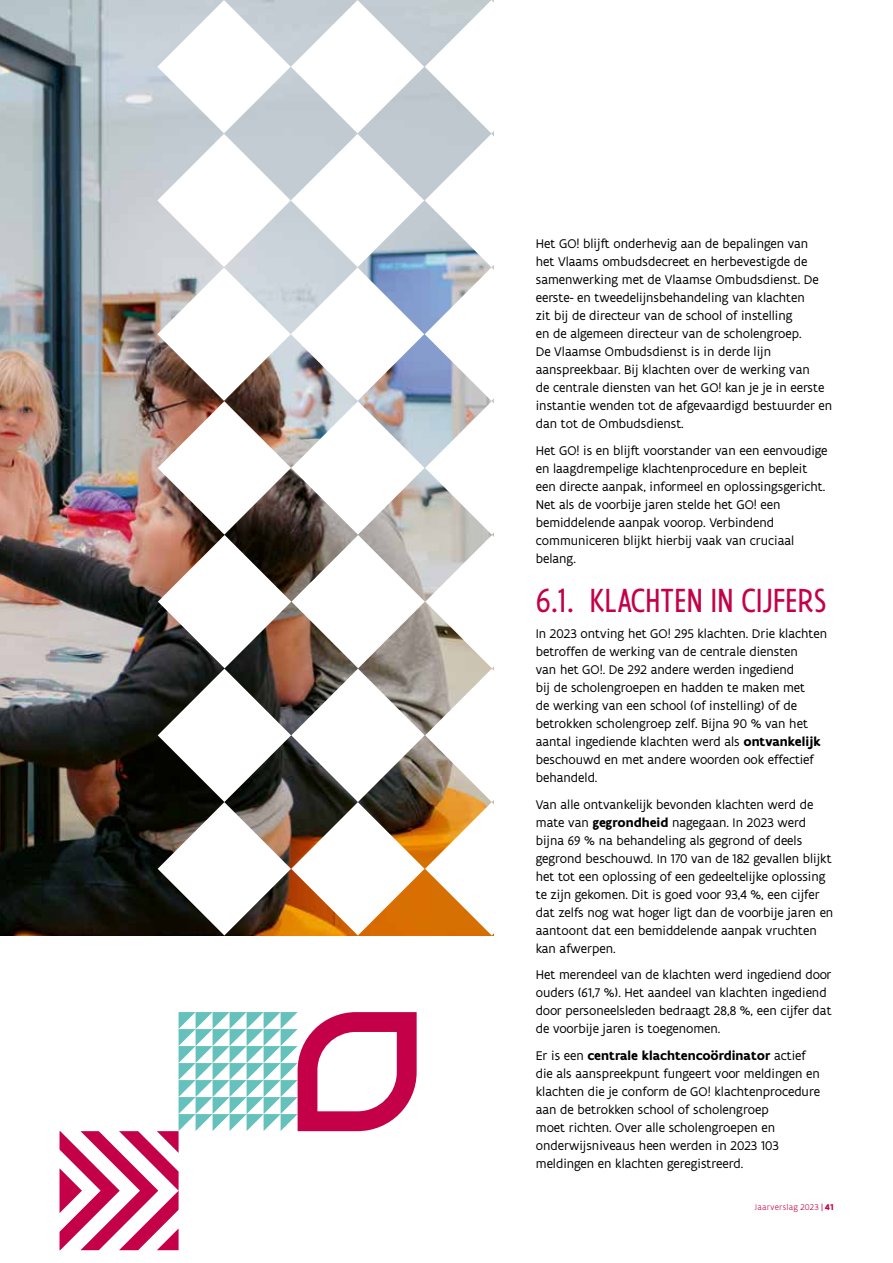
<style>
.page{position:relative;width:893px;height:1263px;background:#fff}
.page>*{position:absolute;margin:0;border:0;box-sizing:border-box;transform-origin:0 0}
.t1{font:condensed 36px "Flanders Art Sans";letter-spacing:.005em;color:#c40049}
.t2{font:13.5px/18px "Flanders Art Sans";color:#000}
.t3{font:300 9px "Flanders Art Sans";letter-spacing:.02em;color:#c40049}
.s1{font-weight:700}
.s2{font-weight:400;font-stretch:condensed}
</style>
<div class="page">
<img style="left:0;top:0;width:157px;height:935px">
<img style="left:157px;top:0;width:337px;height:935px">
<svg style="left:60px;top:1012px;width:357px;height:238px"></svg>
<p class="t2" style="left:536px;top:235px;width:298px">Het GO! blijft onderhevig aan de bepalingen van<br>het Vlaams ombudsdecreet en herbevestigde de samenwerking met de Vlaamse Ombudsdienst. De eerste- en tweedelijnsbehandeling van klachten<br>zit bij de directeur van de school of instelling<br>en de algemeen directeur van de scholengroep.<br>De Vlaamse Ombudsdienst is in derde lijn aanspreekbaar. Bij klachten over de werking van<br>de centrale diensten van het GO! kan je je in eerste instantie wenden tot de afgevaardigd bestuurder en dan tot de Ombudsdienst.</p>
<p class="t2" style="left:536px;top:441px;width:293px">Het GO! is en blijft voorstander van een eenvoudige en laagdrempelige klachtenprocedure en bepleit een directe aanpak, informeel en oplossingsgericht.<br>Net als de voorbije jaren stelde het GO! een bemiddelende aanpak voorop. Verbindend communiceren blijkt hierbij vaak van cruciaal belang.</p>
<h1 class="t1" style="left:536px;top:579px;width:292px">6.1. KLACHTEN IN CIJFERS</h1>
<p class="t2" style="left:536px;top:624px;width:293px">In 2023 ontving het GO! 295 klachten. Drie klachten betroffen de werking van de centrale diensten<br>van het GO!. De 292 andere werden ingediend<br>bij de scholengroepen en hadden te maken met<br>de werking van een school (of instelling) of de betrokken scholengroep zelf. Bijna 90 % van het aantal ingediende klachten werd als <span class="s1">ontvankelijk </span>beschouwd en met andere woorden ook effectief behandeld.</p>
<p class="t2" style="left:536px;top:795px;width:299px">Van alle ontvankelijk bevonden klachten werd de mate van <span class="s1">gegrondheid</span> nagegaan. In 2023 werd bijna 69 % na behandeling als gegrond of deels gegrond beschouwd. In 170 van de 182 gevallen blijkt het tot een oplossing of een gedeeltelijke oplossing te zijn gekomen. Dit is goed voor 93,4 %, een cijfer dat zelfs nog wat hoger ligt dan de voorbije jaren en aantoont dat een bemiddelende aanpak vruchten kan afwerpen.</p>
<p class="t2" style="left:536px;top:965px;width:297px">Het merendeel van de klachten werd ingediend door ouders (61,7 %). Het aandeel van klachten ingediend door personeelsleden bedraagt 28,8 %, een cijfer dat de voorbije jaren is toegenomen.</p>
<p class="t2" style="left:536px;top:1046px;width:286px">Er is een <span class="s1">centrale klachtencoördinator</span> actief die als aanspreekpunt fungeert voor meldingen en klachten die je conform de GO! klachtenprocedure aan de betrokken school of scholengroep<br>moet richten. Over alle scholengroepen en onderwijsniveaus heen werden in 2023 103 meldingen en klachten geregistreerd.</p>
<p class="t3" style="left:754px;top:1202px;width:80px">Jaarverslag 2023 <span class="s2">|</span> <span class="s1">41</span></p>
</div>
